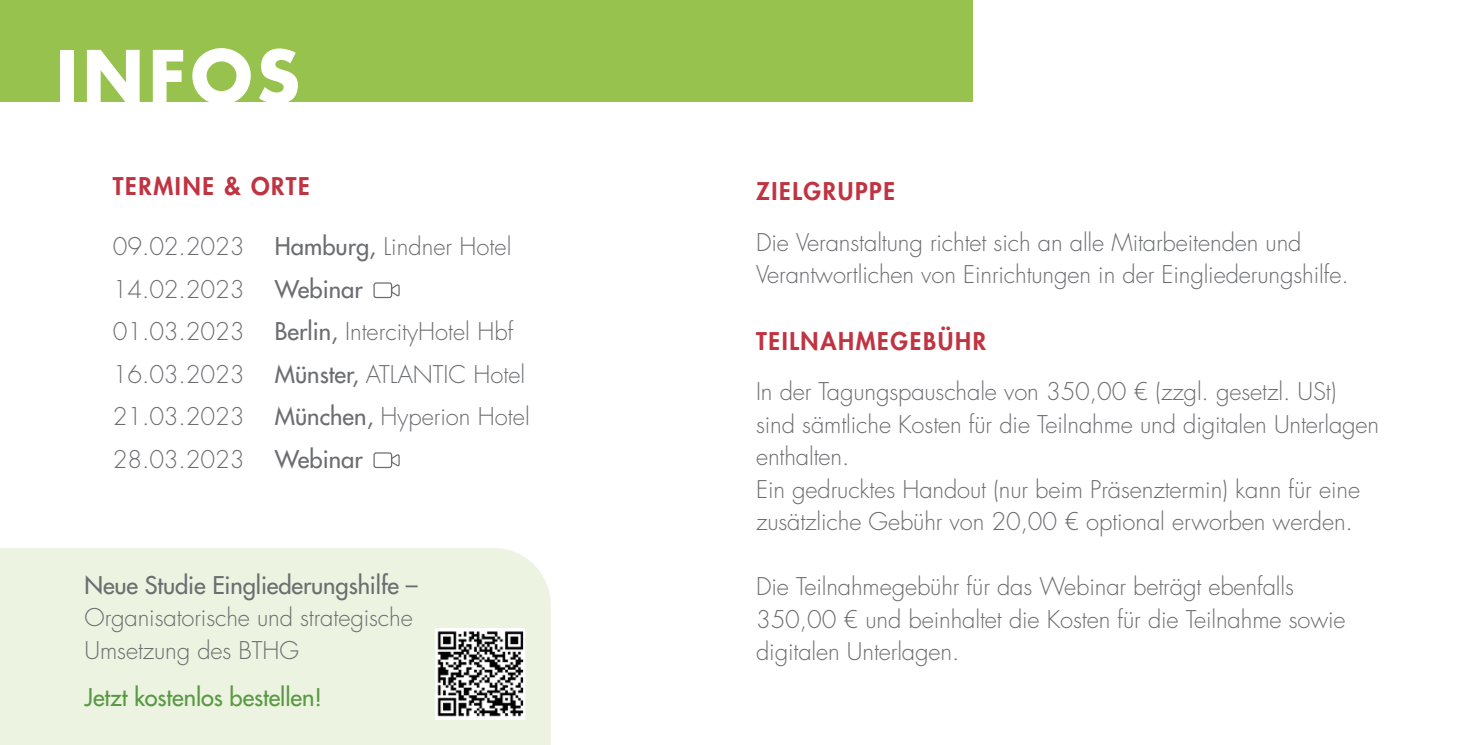
<style>
.page{position:relative;width:1482px;height:745px;background:#fff}
.page>*{position:absolute;margin:0;border:0;box-sizing:border-box;transform-origin:0 0}
.t1{font:700 70px "Futura Std";letter-spacing:.06em;color:#fff}
.t2{font:300 23.75px/42.5px "Futura Std";letter-spacing:-.005em;color:#6c6d70}
.t3{font:800 23.75px "Futura Std";letter-spacing:.07em;color:#c03442}
.t4{font:500 23.75px "Futura Std";letter-spacing:-.005em;color:#6c6d70}
.t5{font:500 23.75px "Futura Std";letter-spacing:-.005em;color:#5a9944}
.s1{font-weight:500}
</style>
<div class="page">
<div style="left:0;top:0;width:972px;height:102px;background:#96c24d"></div>
<div style="left:373px;top:282px;width:19px;height:16px;border:1px solid #6c6d70;border-radius:2px"></div>
<svg style="left:390px;top:284px;width:10px;height:12px"></svg>
<div style="left:0;top:548px;width:550px;height:196px;background:#ecf3e0"></div>
<img style="left:438px;top:630px;width:84px;height:86px">
<div style="left:435px;top:627px;width:90px;height:92px;border:2px solid #fff"></div>
<div style="left:373px;top:452px;width:19px;height:16px;border:1px solid #6c6d70;border-radius:2px"></div>
<svg style="left:390px;top:453px;width:10px;height:13px"></svg>
<h1 class="t1" style="left:56px;top:30px;width:246px">INFOS</h1>
<p class="t3" style="left:113px;top:171px;width:198px">TERMINE &amp; ORTE</p>
<p class="t2" style="left:113px;top:226px;width:133px;text-align:justify">09.02.2023<br>14.02.2023<br>01.03.2023<br>16.03.2023<br>21.03.2023<br>28.03.2023</p>
<p class="t2" style="left:275px;top:226px;width:256px"><span class="s1">Hamburg,</span> Lindner Hotel<br><span class="s1">Webinar<br>Berlin,</span> IntercityHotel Hbf<br><span class="s1">Münster,</span> ATLANTIC Hotel<br><span class="s1">München,</span> Hyperion Hotel<br><span class="s1">Webinar</span></p>
<p class="t4" style="left:84px;top:569px;width:334px">Neue Studie Eingliederungshilfe –</p>
<p class="t2" style="left:84px;top:601px;width:330px;line-height:32.5px">Organisatorische und strategische<br>Umsetzung des BTHG</p>
<p class="t5" style="left:84px;top:682px;width:239px">Jetzt kostenlos bestellen!</p>
<p class="t3" style="left:756px;top:176px;width:140px">ZIELGRUPPE</p>
<p class="t2" style="left:756px;top:226px;width:594px;line-height:32.5px">Die Veranstaltung richtet sich an alle Mitarbeitenden und<br>Verantwortlichen von Einrichtungen in der Eingliederungshilfe.</p>
<p class="t3" style="left:756px;top:326px;width:231px">TEILNAHMEGEBÜHR</p>
<p class="t2" style="left:756px;top:376px;width:624px;line-height:32.5px">In der Tagungspauschale von 350,00 € (zzgl. gesetzl. USt) sind sämtliche Kosten für die Teilnahme und digitalen Unterlagen enthalten.<br>Ein gedrucktes Handout (nur beim Präsenztermin) kann für eine zusätzliche Gebühr von 20,00 € optional erworben werden.</p>
<p class="t2" style="left:756px;top:571px;width:591px;line-height:32.5px">Die Teilnahmegebühr für das Webinar beträgt ebenfalls<br>350,00 € und beinhaltet die Kosten für die Teilnahme sowie digitalen Unterlagen.</p>
</div>
